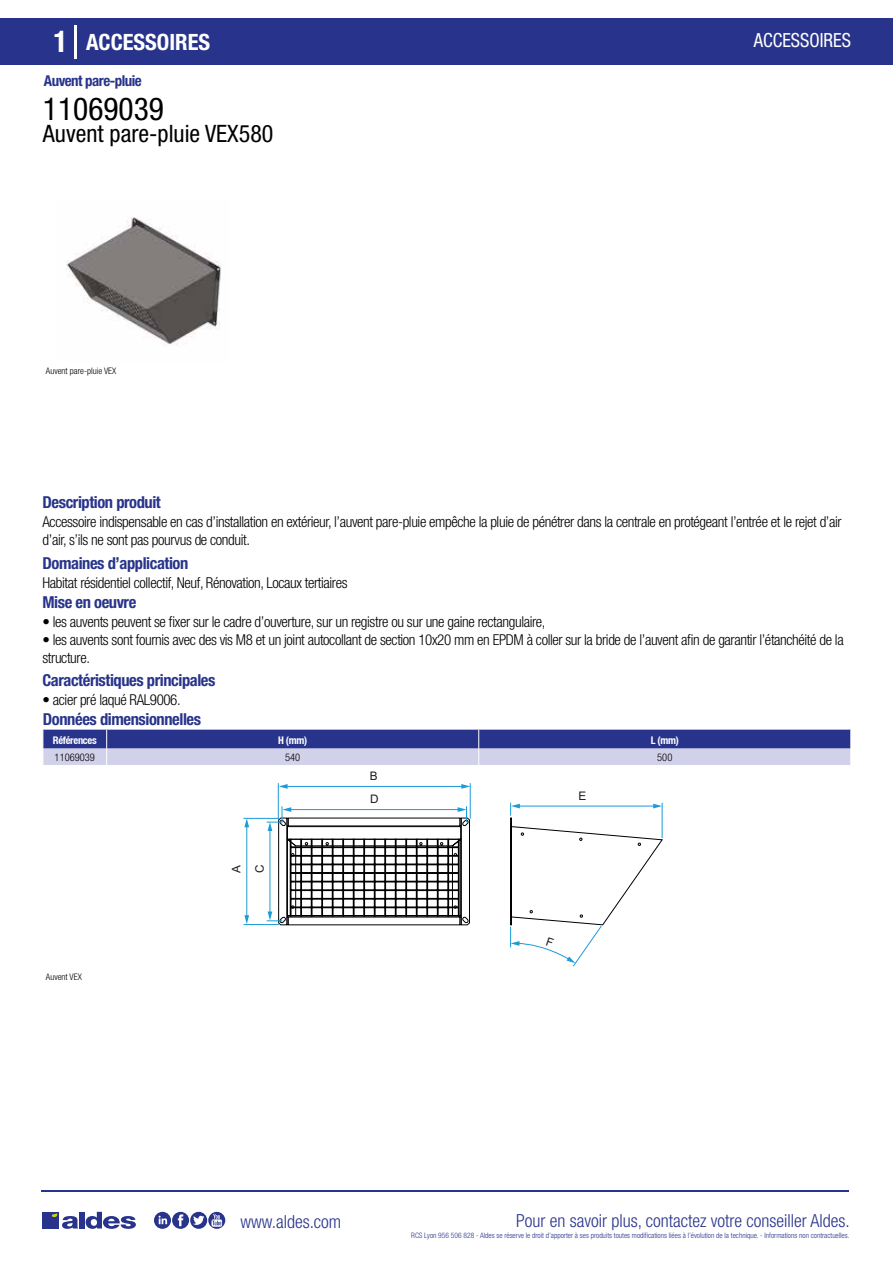
<style>
.page{position:relative;width:893px;height:1263px;background:#fff}
.page>*{position:absolute;margin:0;border:0;box-sizing:border-box;transform-origin:0 0}
.t1{font:condensed 31.5px "Helvetica Neue LT Std";color:#000}
.t2{font:condensed 24px "Helvetica Neue LT Std";color:#000}
.t3{font:700 condensed 22.5px "Helvetica Neue LT Std";color:#fff}
.t4{font:condensed 19.5px "Helvetica Neue LT Std";color:#fff;scale:.95 1}
.t5{font:300 condensed 18px "Helvetica Neue";color:#28348b}
.t6{font:700 condensed 16.5px "Helvetica Neue LT Std";letter-spacing:-.025em;color:#28348b}
.t7{font:300 condensed 15px/18px "Helvetica Neue LT Std";letter-spacing:-.025em;color:#000}
.t8{font:700 condensed 15px "Helvetica Neue LT Std";letter-spacing:-.035em;color:#28348b}
.t9{font:11.85px/23.1px "Arial";color:#1e1e1c}
.t10{font:700 condensed 10.5px "Helvetica Neue";letter-spacing:-.03em;color:#fff}
.t11{font:300 condensed 10.5px "Helvetica Neue";color:#000}
.t12{font:300 condensed 9px "Helvetica Neue";color:#000}
.t13{font:300 condensed 7.5px "Helvetica Neue";color:#28348b}
.s1{font-size:30px}
</style>
<div class="page">
<div style="left:0;top:18px;width:893px;height:46px;background:#28348b"></div>
<hr style="left:74px;top:25px;width:2px;height:33px;background:#fff">
<svg style="left:66px;top:217px;width:156px;height:129px"></svg>
<svg style="left:43px;top:730px;width:808px;height:35px;background:#797fb8"></svg>
<hr style="left:662px;top:803px;width:1px;height:35px;background:#1c9bd7">
<hr style="left:286px;top:786px;width:177px;height:1px;background:#1c9bd7">
<svg style="left:461px;top:784px;width:9px;height:5px"></svg>
<svg style="left:279px;top:784px;width:9px;height:5px"></svg>
<hr style="left:470px;top:783px;width:1px;height:35px;background:#1c9bd7">
<hr style="left:278px;top:783px;width:1px;height:35px;background:#1c9bd7">
<svg style="left:278px;top:806px;width:192px;height:15px"></svg>
<hr style="left:246px;top:826px;width:1px;height:91px;background:#1c9bd7">
<svg style="left:244px;top:819px;width:5px;height:8px"></svg>
<svg style="left:244px;top:915px;width:5px;height:9px"></svg>
<hr style="left:243px;top:818px;width:36px;height:1px;background:#1c9bd7">
<hr style="left:243px;top:924px;width:36px;height:1px;background:#1c9bd7">
<svg style="left:266px;top:821px;width:322px;height:145px"></svg>
<svg style="left:567px;top:956px;width:8px;height:7px"></svg>
<hr style="left:41px;top:1190px;width:808px;height:1px;background:#28348b">
<svg style="left:154px;top:1212px;width:71px;height:17px"></svg>
<div style="left:42px;top:1212px;width:17px;height:16px;background:#28348b"></div>
<div style="left:79px;top:1212px;width:5px;height:16px;background:#28348b"></div>
<svg style="left:86px;top:1212px;width:50px;height:17px"></svg>
<svg style="left:52px;top:1213px;width:26px;height:16px"></svg>
<svg style="left:510px;top:803px;width:152px;height:144px"></svg>
<h3 class="t3" style="left:54px;top:28px;width:158px"><span class="s1">1</span> ACCESSOIRES</h3>
<h3 class="t4" style="left:754px;top:29px;width:104px">ACCESSOIRES</h3>
<p class="t8" style="left:44px;top:71px;width:99px">Auvent pare-pluie</p>
<h1 class="t1" style="left:43px;top:91px;width:122px">11069039</h1>
<h2 class="t2" style="left:43px;top:120px;width:232px">Auvent pare-pluie VEX580</h2>
<p class="t12" style="left:46px;top:365px;width:72px">Auvent pare-pluie VEX</p>
<p class="t6" style="left:43px;top:492px;width:120px">Description produit</p>
<p class="t7" style="left:43px;top:513px;width:801px">Accessoire indispensable en cas d’installation en extérieur, l’auvent pare-pluie empêche la pluie de pénétrer dans la centrale en protégeant l’entrée et le rejet d’air d’air, s’ils ne sont pas pourvus de conduit.</p>
<p class="t7" style="left:43px;top:573px;width:307px">Habitat résidentiel collectif, Neuf, Rénovation, Locaux tertiaires</p>
<p class="t7" style="left:43px;top:613px;width:504px">• les auvents peuvent se fixer sur le cadre d’ouverture, sur un registre ou sur une gaine rectangulaire,</p>
<p class="t7" style="left:43px;top:631px;width:803px">• les auvents sont fournis avec des vis M8 et un joint autocollant de section 10x20 mm en EPDM à coller sur la bride de l’auvent afin de garantir l’étanchéité de la structure.</p>
<p class="t6" style="left:43px;top:553px;width:147px">Domaines d’application</p>
<p class="t6" style="left:43px;top:592px;width:95px">Mise en oeuvre</p>
<p class="t6" style="left:43px;top:670px;width:174px">Caractéristiques principales</p>
<p class="t7" style="left:43px;top:691px;width:140px">• acier pré laqué RAL9006.</p>
<p class="t6" style="left:43px;top:709px;width:160px">Données dimensionnelles</p>
<p class="t10" style="left:53px;top:734px;width:45px">Références</p>
<p class="t10" style="left:278px;top:734px;width:30px">H (mm)</p>
<p class="t10" style="left:651px;top:734px;width:29px">L (mm)</p>
<p class="t11" style="left:55px;top:751px;width:42px">11069039</p>
<p class="t11" style="left:285px;top:751px;width:17px">540</p>
<p class="t11" style="left:657px;top:751px;width:17px">500</p>
<p class="t9" style="left:579px;top:784px;width:9px">E</p>
<p class="t9" style="left:370px;top:764px;width:10px">B<br>D</p>
<p class="t12" style="left:46px;top:972px;width:37px">Auvent VEX</p>
<p class="t9" style="left:225px;top:873px;width:10px;rotate:-90deg">A<br>C</p>
<p class="t5" style="left:240px;top:1211px;width:102px">www.aldes.com</p>
<p class="t5" style="left:516px;top:1211px;width:335px">Pour en savoir plus, contactez votre conseiller Aldes.</p>
<p class="t13" style="left:411px;top:1230px;width:440px">RCS Lyon 956 506 828 - Aldes se réserve le droit d’apporter à ses produits toutes modifications liées à l’évolution de la technique. - Informations non contractuelles.</p>
</div>
